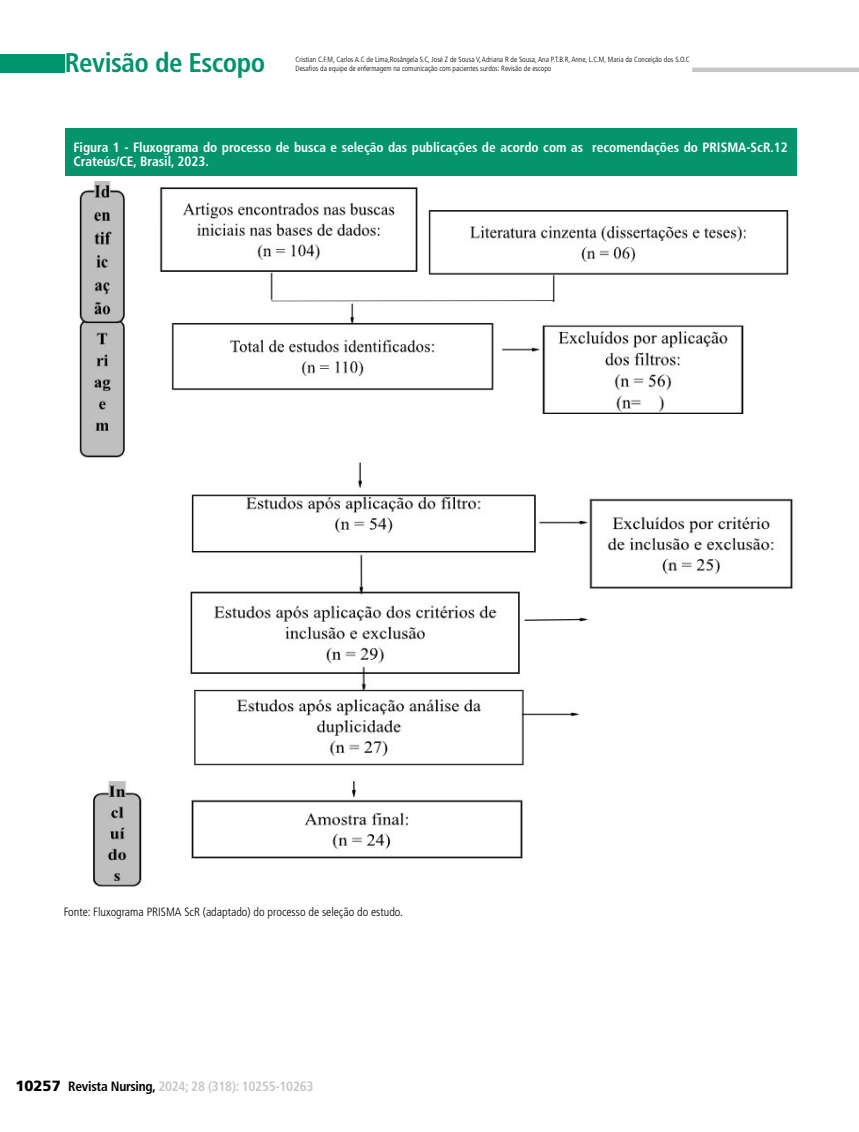
<style>
.page{position:relative;width:859px;height:1132px;background:#fff}
.page>*{position:absolute;margin:0;border:0;box-sizing:border-box;transform-origin:0 0}
.t1{font:700 condensed 27px "Frutiger LT Std";letter-spacing:-.02em;color:#00946c}
.t2{font:700 condensed 13.5px/13.5px "Frutiger LT Std";color:#fff}
.t3{font:700 condensed 13.5px "Frutiger LT Std";letter-spacing:-.02em;color:#c6c6c6}
.t4{font:300 condensed 12px "Frutiger LT Std";color:#000}
.t5{font:300 condensed 7.5px/9px "Frutiger LT Std";color:#000}
.s1{font-weight:900;font-stretch:normal;font-size:14.85px;color:#000}
.s2{color:#000}
</style>
<div class="page">
<div style="left:0;top:54px;width:65px;height:18px;background:#00946c"></div>
<hr style="left:692px;top:68px;width:167px;height:4px;background:#c6c6c6">
<div style="left:65px;top:128px;width:731px;height:48px;background:#06946c"></div>
<img style="left:79px;top:181px;width:715px;height:706px">
<h1 class="t1" style="left:65px;top:47px;width:202px">Revisão de Escopo</h1>
<p class="t5" style="left:296px;top:55px;width:396px">Cristian C.F.M, Carlos A.C de Lima,Rosângela S.C, José Z de Sousa V, Adriana R de Sousa, Ana P.T.B.R, Anne, L.C.M, Maria da Conceição dos S.O.C<br>Desafios da equipe de enfermagem na comunicação com pacientes surdos: Revisão de escopo</p>
<h2 class="t2" style="left:73px;top:141px;width:716px">Figura 1 - Fluxograma do processo de busca e seleção das publicações de acordo com as recomendações do PRISMA-ScR.12<br>Crateús/CE, Brasil, 2023.</h2>
<h3 class="t4" style="left:64px;top:904px;width:341px">Fonte: Fluxograma PRISMA ScR (adaptado) do processo de seleção do estudo.</h3>
<h2 class="t3" style="left:15px;top:1077px;width:299px"><span class="s1">10257</span> <span class="s2">Revista Nursing,</span> 2024; 28 (318): 10255-10263</h2>
</div>
